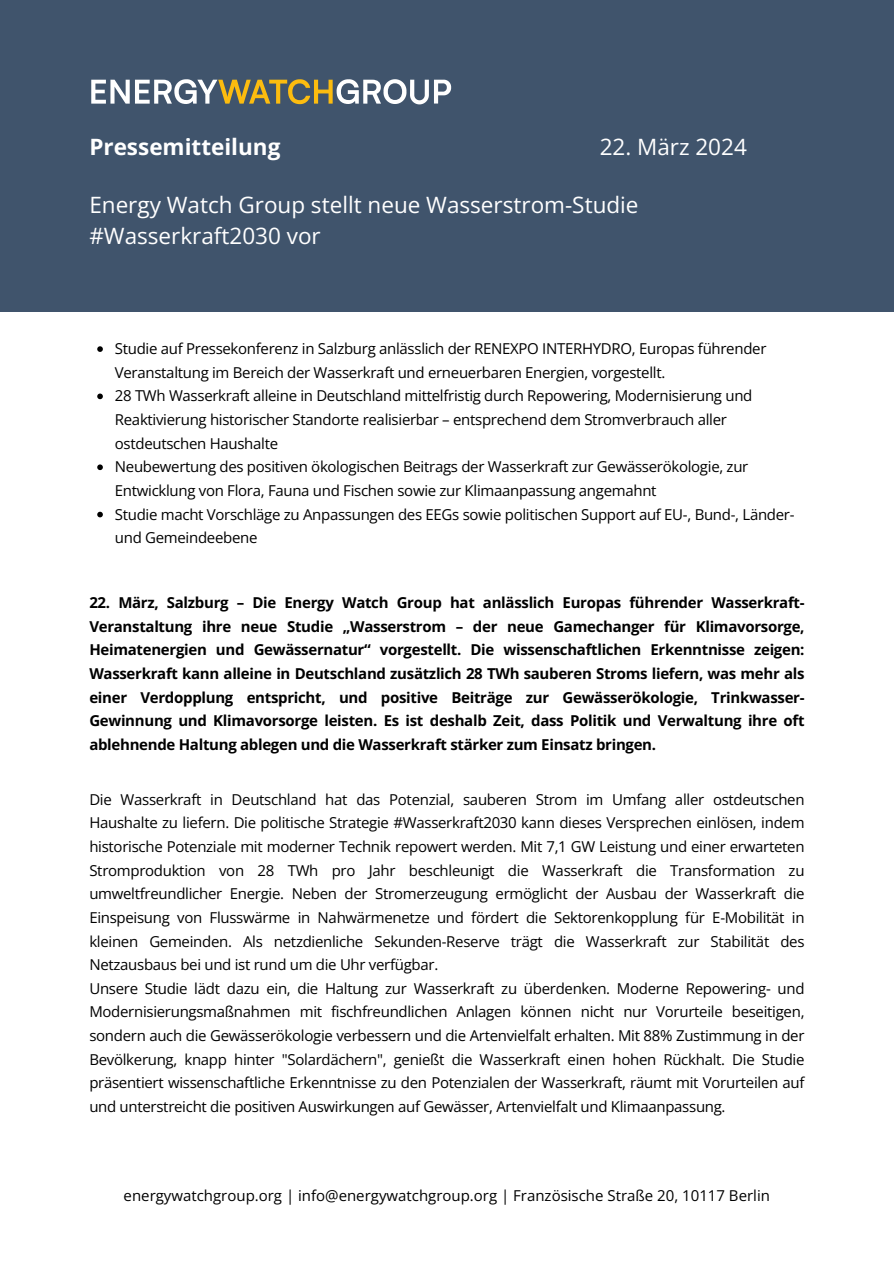
<style>
.page{position:relative;width:894px;height:1264px;background:#fff}
.page>*{position:absolute;margin:0;border:0;box-sizing:border-box;transform-origin:0 0}
.t1{font:22.5px/31.5px "Open Sans";color:#fff}
.t2{font:700 22.5px "Open Sans";color:#fff}
.t3{font:15px/23.7px "Open Sans";letter-spacing:-.02em;color:#000}
.t4{font:700 15px/23.7px "Open Sans";letter-spacing:-.02em;color:#000;text-align:justify}
.t5{font:15px "Open Sans";color:#000}
</style>
<div class="page">
<div style="left:0;top:0;width:893px;height:311px;background:#40546c"></div>
<svg style="left:91px;top:79px;width:360px;height:25px"></svg>
<svg style="left:97px;top:346px;width:6px;height:6px"></svg>
<svg style="left:97px;top:393px;width:6px;height:6px"></svg>
<svg style="left:97px;top:464px;width:6px;height:6px"></svg>
<svg style="left:97px;top:511px;width:6px;height:6px"></svg>
<h2 class="t2" style="left:89px;top:131px;width:192px">Pressemitteilung</h2>
<h2 class="t1" style="left:599px;top:131px;width:149px">22. März 2024</h2>
<h1 class="t1" style="left:89px;top:188px;width:550px">Energy Watch Group stellt neue Wasserstrom-Studie #Wasserkraft2030 vor</h1>
<p class="t3" style="left:115px;top:336px;width:653px">Studie auf Pressekonferenz in Salzburg anlässlich der RENEXPO INTERHYDRO, Europas führender<br>Veranstaltung im Bereich der Wasserkraft und erneuerbaren Energien, vorgestellt.</p>
<p class="t3" style="left:115px;top:384px;width:639px">28 TWh Wasserkraft alleine in Deutschland mittelfristig durch Repowering, Modernisierung und<br>Reaktivierung historischer Standorte realisierbar – entsprechend dem Stromverbrauch aller ostdeutschen Haushalte</p>
<p class="t3" style="left:115px;top:454px;width:634px">Neubewertung des positiven ökologischen Beitrags der Wasserkraft zur Gewässerökologie, zur<br>Entwicklung von Flora, Fauna und Fischen sowie zur Klimaanpassung angemahnt</p>
<h3 class="t3" style="left:115px;top:502px;width:681px">Studie macht Vorschläge zu Anpassungen des EEGs sowie politischen Support auf EU-, Bund-, Länder&shy;und Gemeindeebene</h3>
<p class="t4" style="left:89px;top:590px;width:716px">22. März, Salzburg – Die Energy Watch Group hat anlässlich Europas führender Wasserkraft-Veranstaltung ihre neue Studie „Wasserstrom – der neue Gamechanger für Klimavorsorge, Heimatenergien und Gewässernatur“ vorgestellt. Die wissenschaftlichen Erkenntnisse zeigen:<br>Wasserkraft kann alleine in Deutschland zusätzlich 28 TWh sauberen Stroms liefern, was mehr als einer Verdopplung entspricht, und positive Beiträge zur Gewässerökologie, Trinkwasser-Gewinnung und Klimavorsorge leisten. Es ist deshalb Zeit, dass Politik und Verwaltung ihre oft ablehnende Haltung ablegen und die Wasserkraft stärker zum Einsatz bringen.</p>
<p class="t3" style="left:89px;top:787px;width:716px;text-align:justify">Die Wasserkraft in Deutschland hat das Potenzial, sauberen Strom im Umfang aller ostdeutschen Haushalte zu liefern. Die politische Strategie #Wasserkraft2030 kann dieses Versprechen einlösen, indem historische Potenziale mit moderner Technik repowert werden. Mit 7,1 GW Leistung und einer erwarteten Stromproduktion von 28 TWh pro Jahr beschleunigt die Wasserkraft die Transformation zu umweltfreundlicher Energie. Neben der Stromerzeugung ermöglicht der Ausbau der Wasserkraft die Einspeisung von Flusswärme in Nahwärmenetze und fördert die Sektorenkopplung für E-Mobilität in kleinen Gemeinden. Als netzdienliche Sekunden-Reserve trägt die Wasserkraft zur Stabilität des Netzausbaus bei und ist rund um die Uhr verfügbar.</p>
<p class="t3" style="left:89px;top:976px;width:716px;text-align:justify">Unsere Studie lädt dazu ein, die Haltung zur Wasserkraft zu überdenken. Moderne Repowering- und Modernisierungsmaßnahmen mit fischfreundlichen Anlagen können nicht nur Vorurteile beseitigen, sondern auch die Gewässerökologie verbessern und die Artenvielfalt erhalten. Mit 88% Zustimmung in der Bevölkerung, knapp hinter "Solardächern", genießt die Wasserkraft einen hohen Rückhalt. Die Studie präsentiert wissenschaftliche Erkenntnisse zu den Potenzialen der Wasserkraft, räumt mit Vorurteilen auf und unterstreicht die positiven Auswirkungen auf Gewässer, Artenvielfalt und Klimaanpassung.</p>
<p class="t5" style="left:124px;top:1184px;width:647px">energywatchgroup.org | info@energywatchgroup.org | Französische Straße 20, 10117 Berlin</p>
</div>
